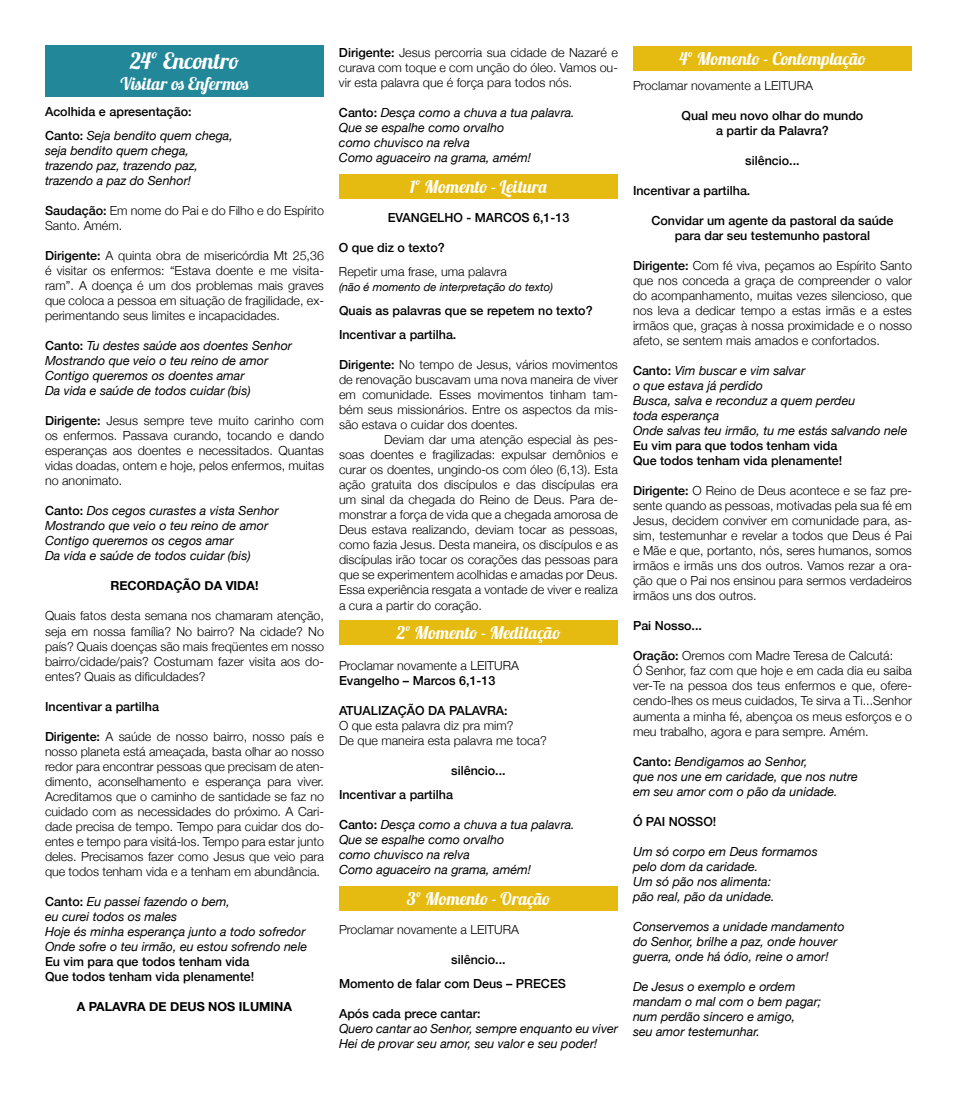
<style>
.page{position:relative;width:957px;height:1099px;background:#fff}
.page>*{position:absolute;margin:0;border:0;box-sizing:border-box;transform-origin:0 0}
.t1{font:22.5px "Lobster 1.3";color:#fff}
.t2{font:17.5px "Lobster 1.3";color:#fff}
.t3{font:300 12.5px/15px "Helvetica Neue";color:#000;text-align:justify}
.t4{font:italic 12.5px/15px "Helvetica Neue";color:#000}
.t5{font:500 12.5px/24px "Helvetica Neue";color:#000}
.t6{font:700 12.5px "Helvetica Neue";color:#000}
.t7{font:italic 11.25px "Helvetica Neue";color:#000}
.s1{font-weight:400;font-style:italic}
.s2{font-weight:500}
.s3{font-weight:500;font-style:normal}
</style>
<div class="page">
<div style="left:45px;top:45px;width:279px;height:52px;background:#218799"></div>
<div style="left:339px;top:174px;width:279px;height:25px;background:#e5bb11"></div>
<div style="left:339px;top:620px;width:279px;height:25px;background:#e5bb11"></div>
<div style="left:339px;top:885px;width:279px;height:25px;background:#e5bb11"></div>
<div style="left:633px;top:46px;width:279px;height:25px;background:#e5bb11"></div>
<h1 class="t1" style="left:130px;top:46px;width:110px">24º Encontro</h1>
<h2 class="t2" style="left:120px;top:72px;width:130px">Visitar os Enfermos</h2>
<p class="t5" style="left:45px;top:99px;width:189px">Acolhida e apresentação:<br>Canto: <span class="s1">Seja bendito quem chega,</span></p>
<p class="t4" style="left:45px;top:144px;width:155px">seja bendito quem chega, trazendo paz, trazendo paz, trazendo a paz do Senhor!</p>
<p class="t3" style="left:45px;top:202px;width:280px"><span class="s2">Saudação:</span> Em nome do Pai e do Filho e do Espírito<br>Santo. Amém.</p>
<p class="t3" style="left:45px;top:247px;width:280px"><span class="s2">Dirigente:</span> A quinta obra de misericórdia Mt 25,36 é visitar os enfermos: “Estava doente e me visita&shy;ram”. A doença é um dos problemas mais graves que coloca a pessoa em situação de fragilidade, ex&shy;perimentando seus limites e incapacidades.</p>
<p class="t4" style="left:45px;top:339px;width:249px"><span class="s3">Canto:</span> Tu destes saúde aos doentes Senhor Mostrando que veio o teu reino de amor Contigo queremos os doentes amar<br>Da vida e saúde de todos cuidar (bis)</p>
<p class="t3" style="left:45px;top:412px;width:280px"><span class="s2">Dirigente:</span> Jesus sempre teve muito carinho com os enfermos. Passava curando, tocando e dando esperanças aos doentes e necessitados. Quantas vidas doadas, ontem e hoje, pelos enfermos, muitas no anonimato.</p>
<p class="t4" style="left:45px;top:504px;width:235px"><span class="s3">Canto:</span> Dos cegos curastes a vista Senhor Mostrando que veio o teu reino de amor Contigo queremos os cegos amar<br>Da vida e saúde de todos cuidar (bis)</p>
<p class="t6" style="left:110px;top:576px;width:150px">RECORDAÇÃO DA VIDA!</p>
<p class="t3" style="left:45px;top:607px;width:280px">Quais fatos desta semana nos chamaram atenção, seja em nossa família? No bairro? Na cidade? No país? Quais doenças são mais freqüentes em nosso bairro/cidade/pais? Costumam fazer visita aos do&shy;entes? Quais as dificuldades?</p>
<p class="t5" style="left:45px;top:693px;width:115px">Incentivar a partilha</p>
<p class="t3" style="left:45px;top:727px;width:280px"><span class="s2">Dirigente:</span> A saúde de nosso bairro, nosso país e nosso planeta está ameaçada, basta olhar ao nosso redor para encontrar pessoas que precisam de aten&shy;dimento, aconselhamento e esperança para viver.<br>Acreditamos que o caminho de santidade se faz no cuidado com as necessidades do próximo. A Cari&shy;dade precisa de tempo. Tempo para cuidar dos do&shy;entes e tempo para visitá-los. Tempo para estar junto deles. Precisamos fazer como Jesus que veio para que todos tenham vida e a tenham em abundância.</p>
<p class="t4" style="left:45px;top:894px;width:264px"><span class="s3">Canto:</span> Eu passei fazendo o bem,<br>eu curei todos os males<br>Hoje és minha esperança junto a todo sofredor Onde sofre o teu irmão, eu estou sofrendo nele</p>
<p class="t5" style="left:45px;top:952px;width:211px;line-height:15px">Eu vim para que todos tenham vida<br>Que todos tenham vida plenamente!</p>
<p class="t6" style="left:77px;top:996px;width:217px">A PALAVRA DE DEUS NOS ILUMINA</p>
<p class="t3" style="left:339px;top:44px;width:280px"><span class="s2">Dirigente:</span> Jesus percorria sua cidade de Nazaré e curava com toque e com unção do óleo. Vamos ou&shy;vir esta palavra que é força para todos nós.</p>
<p class="t4" style="left:339px;top:106px;width:237px"><span class="s3">Canto:</span> Desça como a chuva a tua palavra.<br>Que se espalhe como orvalho<br>como chuvisco na relva<br>Como aguaceiro na grama, amém!</p>
<h2 class="t2" style="left:410px;top:176px;width:139px">1º Momento - Leitura</h2>
<p class="t5" style="left:388px;top:205px;width:183px">EVANGELHO - MARCOS 6,1-13</p>
<p class="t5" style="left:339px;top:235px;width:107px">O que diz o texto?</p>
<p class="t3" style="left:339px;top:263px;width:169px">Repetir uma frase, uma palavra</p>
<p class="t7" style="left:339px;top:279px;width:216px">(não é momento de interpretação do texto)</p>
<p class="t5" style="left:339px;top:298px;width:255px">Quais as palavras que se repetem no texto?<br>Incentivar a partilha.</p>
<p class="t3" style="left:339px;top:356px;width:280px"><span class="s2">Dirigente:</span> No tempo de Jesus, vários movimentos de renovação buscavam uma nova maneira de viver em comunidade. Esses movimentos tinham tam&shy;bém seus missionários. Entre os aspectos da mis&shy;são estava o cuidar dos doentes.</p>
<p class="t3" style="left:339px;top:431px;width:280px;text-indent:45px">Deviam dar uma atenção especial às pes&shy;soas doentes e fragilizadas: expulsar demônios e curar os doentes, ungindo-os com óleo (6,13). Esta ação gratuita dos discípulos e das discípulas era um sinal da chegada do Reino de Deus. Para de&shy;monstrar a força de vida que a chegada amorosa de Deus estava realizando, deviam tocar as pessoas, como fazia Jesus. Desta maneira, os discípulos e as discípulas irão tocar os corações das pessoas para que se experimentem acolhidas e amadas por Deus.<br>Essa experiência resgata a vontade de viver e realiza a cura a partir do coração.</p>
<h2 class="t2" style="left:397px;top:621px;width:165px">2º Momento - Meditação</h2>
<p class="t3" style="left:339px;top:656px;width:181px">Proclamar novamente a LEITURA</p>
<p class="t5" style="left:339px;top:667px;width:158px">Evangelho – Marcos 6,1-13</p>
<p class="t5" style="left:339px;top:697px;width:170px">ATUALIZAÇÃO DA PALAVRA:</p>
<p class="t3" style="left:339px;top:716px;width:209px">O que esta palavra diz pra mim?<br>De que maneira esta palavra me toca?</p>
<p class="t5" style="left:339px;top:757px;width:168px;text-indent:112px">silêncio...<br>Incentivar a partilha</p>
<p class="t4" style="left:339px;top:817px;width:237px"><span class="s3">Canto:</span> Desça como a chuva a tua palavra.<br>Que se espalhe como orvalho<br>como chuvisco na relva<br>Como aguaceiro na grama, amém!</p>
<h2 class="t2" style="left:407px;top:887px;width:145px">3º Momento - Oração</h2>
<p class="t3" style="left:339px;top:920px;width:181px">Proclamar novamente a LEITURA</p>
<p class="t5" style="left:339px;top:946px;width:228px;text-indent:112px">silêncio...<br>Momento de falar com Deus – PRECES</p>
<p class="t5" style="left:339px;top:1000px;width:143px">Após cada prece cantar:</p>
<p class="t4" style="left:339px;top:1021px;width:280px">Quero cantar ao Senhor, sempre enquanto eu viver<br>Hei de provar seu amor, seu valor e seu poder!</p>
<h2 class="t2" style="left:679px;top:48px;width:188px">4º Momento - Contemplação</h2>
<p class="t3" style="left:633px;top:77px;width:181px">Proclamar novamente a LEITURA</p>
<p class="t5" style="left:681px;top:107px;width:183px;line-height:15px;text-align:center">Qual meu novo olhar do mundo a partir da Palavra?</p>
<p class="t5" style="left:745px;top:148px;width:56px">silêncio...</p>
<p class="t5" style="left:633px;top:178px;width:119px">Incentivar a partilha.</p>
<p class="t5" style="left:651px;top:212px;width:243px;line-height:15px;text-align:center">Convidar um agente da pastoral da saúde para dar seu testemunho pastoral</p>
<p class="t3" style="left:633px;top:257px;width:280px"><span class="s2">Dirigente:</span> Com fé viva, peçamos ao Espírito Santo que nos conceda a graça de compreender o valor do acompanhamento, muitas vezes silencioso, que nos leva a dedicar tempo a estas irmãs e a estes irmãos que, graças à nossa proximidade e o nosso afeto, se sentem mais amados e confortados.</p>
<p class="t4" style="left:633px;top:364px;width:276px"><span class="s3">Canto:</span> Vim buscar e vim salvar<br>o que estava já perdido<br>Busca, salva e reconduz a quem perdeu<br>toda esperança<br>Onde salvas teu irmão, tu me estás salvando nele</p>
<p class="t5" style="left:633px;top:437px;width:211px;line-height:15px">Eu vim para que todos tenham vida<br>Que todos tenham vida plenamente!</p>
<p class="t3" style="left:633px;top:482px;width:280px"><span class="s2">Dirigente:</span> O Reino de Deus acontece e se faz pre&shy;sente quando as pessoas, motivadas pela sua fé em Jesus, decidem conviver em comunidade para, as&shy;sim, testemunhar e revelar a todos que Deus é Pai e Mãe e que, portanto, nós, seres humanos, somos irmãos e irmãs uns dos outros. Vamos rezar a ora&shy;ção que o Pai nos ensinou para sermos verdadeiros irmãos uns dos outros.</p>
<p class="t5" style="left:633px;top:613px;width:71px">Pai Nosso...</p>
<p class="t3" style="left:633px;top:647px;width:280px;text-align:left"><span class="s2">Oração:</span> Oremos com Madre Teresa de Calcutá:<br>Ó Senhor, faz com que hoje e em cada dia eu saiba ver-Te na pessoa dos teus enfermos e que, ofere&shy;cendo-lhes os meus cuidados, Te sirva a Ti...Senhor aumenta a minha fé, abençoa os meus esforços e o meu trabalho, agora e para sempre. Amém.</p>
<p class="t4" style="left:633px;top:754px;width:226px"><span class="s3">Canto:</span> Bendigamos ao Senhor,<br>que nos une em caridade, que nos nutre em seu amor com o pão da unidade.</p>
<p class="t5" style="left:633px;top:808px;width:85px">Ó PAI NOSSO!</p>
<p class="t4" style="left:633px;top:844px;width:186px">Um só corpo em Deus formamos pelo dom da caridade.<br>Um só pão nos alimenta:<br>pão real, pão da unidade.</p>
<p class="t4" style="left:633px;top:919px;width:213px">Conservemos a unidade mandamento do Senhor, brilhe a paz, onde houver guerra, onde há ódio, reine o amor!</p>
<p class="t4" style="left:633px;top:979px;width:190px">De Jesus o exemplo e ordem mandam o mal com o bem pagar; num perdão sincero e amigo,<br>seu amor testemunhar.</p>
</div>
